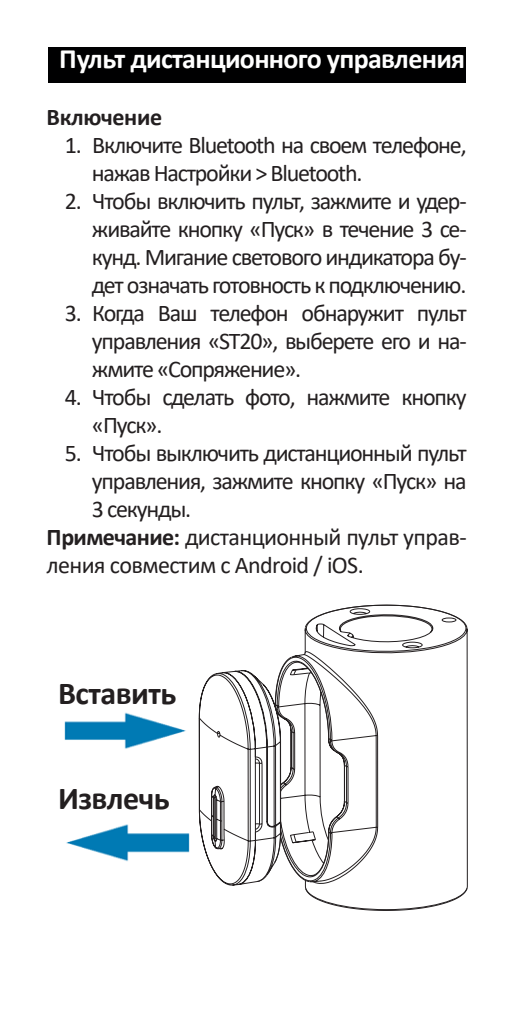
<style>
.page{position:relative;width:511px;height:1021px;background:#fff}
.page>*{position:absolute;margin:0;border:0;box-sizing:border-box;transform-origin:0 0}
.t1{font:700 32px "Calibri";letter-spacing:-.015em;color:#231f20}
.Заголовок_12{font:700 28px "Calibri";letter-spacing:-.025em;color:#fff}
.t2{font:24px/28px "Calibri";letter-spacing:-.05em;color:#231f20;text-align:justify}
.t3{font:24px/28px "Calibri";letter-spacing:-.025em;color:#231f20}
.t4{font:700 24px "Calibri";letter-spacing:-.015em;color:#231f20}
.s1{font-weight:700}
</style>
<div class="page">
<div style="left:48px;top:47px;width:417px;height:36px;background:#000001"></div>
<img style="left:66px;top:824px;width:124px;height:38px">
<svg style="left:198px;top:677px;width:12px;height:187px"></svg>
<svg style="left:210px;top:604px;width:258px;height:307px"></svg>
<img style="left:64px;top:712px;width:122px;height:37px">
<p class="Заголовок_12" style="left:59px;top:39px;width:407px">Пульт дистанционного управления</p>
<p class="t4" style="left:46px;top:100px;width:117px">Включение</p>
<p class="t2" style="left:92px;top:130px;width:376px;text-indent:-27px">1. Включите Bluetooth на своем телефоне, нажав Настройки &gt; Bluetooth.</p>
<p class="t2" style="left:92px;top:186px;width:376px;text-indent:-27px">2. Чтобы включить пульт, зажмите и удер&shy;живайте кнопку «Пуск» в течение 3 се&shy;кунд. Мигание светового индикатора бу&shy;дет означать готовность к подключению.</p>
<p class="t2" style="left:92px;top:298px;width:376px;text-indent:-27px">3. Когда Ваш телефон обнаружит пульт управления «ST20», выберете его и на&shy;жмите «Сопряжение».</p>
<p class="t2" style="left:92px;top:382px;width:376px;text-indent:-27px">4. Чтобы сделать фото, нажмите кнопку «Пуск».</p>
<p class="t2" style="left:92px;top:438px;width:376px;text-indent:-27px">5. Чтобы выключить дистанционный пульт управления, зажмите кнопку «Пуск» на 3 секунды.</p>
<p class="t3" style="left:46px;top:522px;width:421px"><span class="s1">Примечание:</span> дистанционный пульт управ&shy;ления совместим с Android / iOS.</p>
<p class="t1" style="left:58px;top:670px;width:120px">Вставить</p>
<p class="t1" style="left:58px;top:775px;width:113px">Извлечь</p>
</div>
